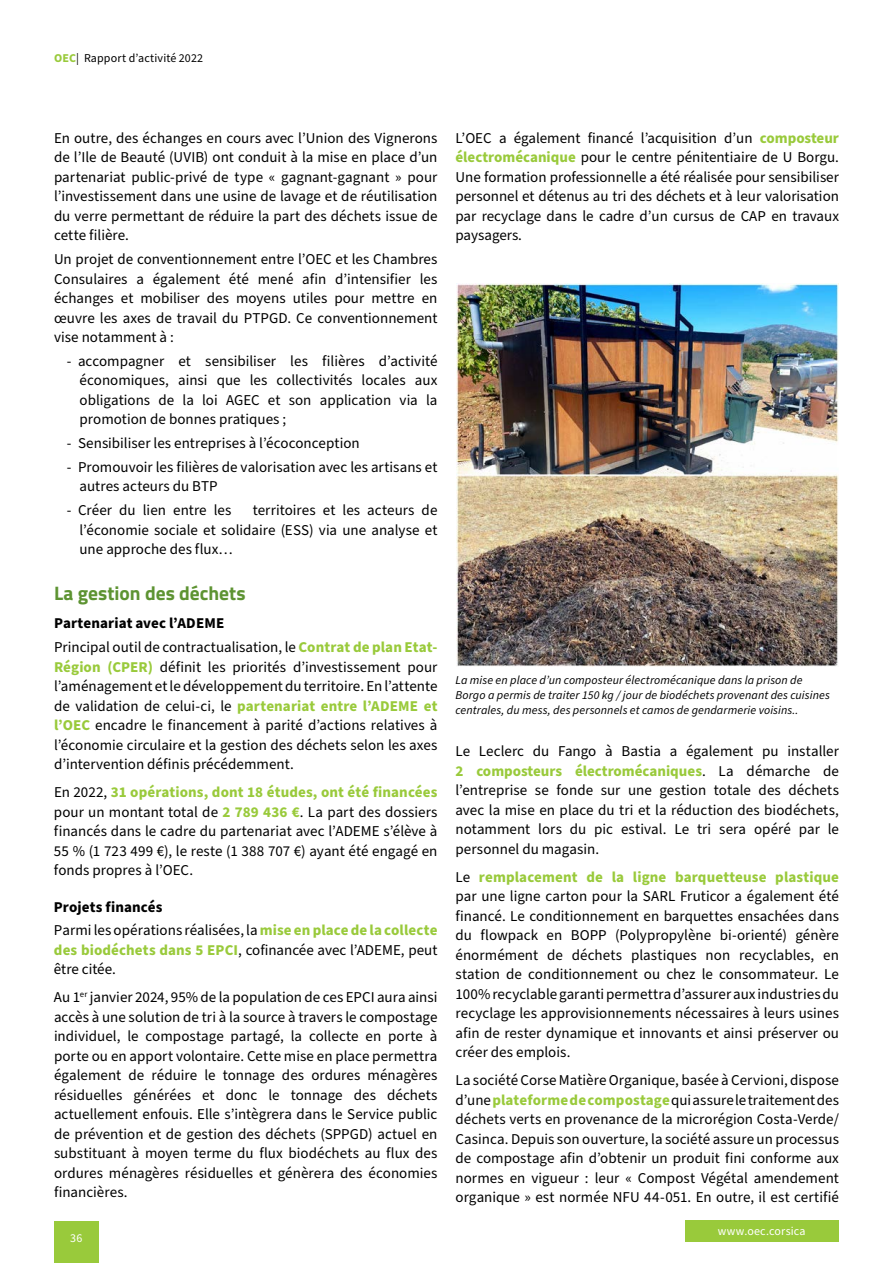
<style>
.page{position:relative;width:893px;height:1263px;background:#fff}
.page>*{position:absolute;margin:0;border:0;box-sizing:border-box;transform-origin:0 0}
._8_Source_Sans_Pro{font:700 19.5px "Titillium Web";color:#5d9332}
._8_Source_Sans_Pro-2{font:15px/19.5px "Source Sans Pro";color:#010101;text-align:justify}
._8_Source_Sans_Pro-3{font:700 15px "Source Sans Pro";letter-spacing:.005em;color:#010101}
._8_10_Source_Sans_Pro{font:italic 12px/15px "Source Sans Pro";letter-spacing:.01em;color:#010101}
.t1{font:12px "Source Sans Pro";letter-spacing:.015em;color:#010101}
.t2{font:12px "Source Sans Pro";letter-spacing:.015em;color:#fff}
.s1{font-weight:700;color:#99ca3b}
</style>
<div class="page">
<div style="left:54px;top:1221px;width:45px;height:42px;background:#99ca3b"></div>
<div style="left:685px;top:1220px;width:154px;height:22px;background:#99ca3b"></div>
<img style="left:456px;top:284px;width:383px;height:382px">
<p class="t1" style="left:54px;top:50px;width:151px"><span class="s1">OEC</span>| Rapport d’activité 2022</p>
<p class="_8_Source_Sans_Pro-2" style="left:54px;top:129px;width:385px">En outre, des échanges en cours avec l’Union des Vignerons de l’Ile de Beauté (UVIB) ont conduit à la mise en place d’un partenariat public-privé de type « gagnant-gagnant » pour l’investissement dans une usine de lavage et de réutilisation du verre permettant de réduire la part des déchets issue de cette filière.</p>
<p class="_8_Source_Sans_Pro-2" style="left:54px;top:250px;width:385px">Un projet de conventionnement entre l’OEC et les Chambres Consulaires a également été mené afin d’intensifier les échanges et mobiliser des moyens utiles pour mettre en œuvre les axes de travail du PTPGD. Ce conventionnement vise notamment à :</p>
<p class="_8_Source_Sans_Pro-2" style="left:80px;top:352px;width:359px;text-indent:-13px">- accompagner et sensibiliser les filières d’activité économiques, ainsi que les collectivités locales aux obligations de la loi AGEC et son application via la promotion de bonnes pratiques ;</p>
<p class="_8_Source_Sans_Pro-2" style="left:67px;top:434px;width:294px">- Sensibiliser les entreprises à l’écoconception</p>
<p class="_8_Source_Sans_Pro-2" style="left:80px;top:458px;width:359px;text-indent:-13px">- Promouvoir les filières de valorisation avec les artisans et autres acteurs du BTP</p>
<p class="_8_Source_Sans_Pro-2" style="left:67px;top:501px;width:166px">- Créer du lien entre les</p>
<p class="_8_Source_Sans_Pro-2" style="left:80px;top:501px;width:359px;text-indent:173px">territoires et les acteurs de l’économie sociale et solidaire (ESS) via une analyse et une approche des flux…</p>
<p class="_8_Source_Sans_Pro" style="left:54px;top:578px;width:193px">La gestion des déchets</p>
<p class="_8_Source_Sans_Pro-3" style="left:54px;top:613px;width:172px">Partenariat avec l’ADEME</p>
<p class="_8_Source_Sans_Pro-2" style="left:54px;top:638px;width:385px">Principal outil de contractualisation, le <span class="s1">Contrat de plan Etat-Région (CPER)</span> définit les priorités d’investissement pour l’aménagement et le développement du territoire. En l’attente de validation de celui-ci, le <span class="s1">partenariat entre l’ADEME et l’OEC</span> encadre le financement à parité d’actions relatives à l’économie circulaire et la gestion des déchets selon les axes d’intervention définis précédemment.</p>
<p class="_8_Source_Sans_Pro-2" style="left:54px;top:783px;width:385px">En 2022, <span class="s1">31 opérations, dont 18 études, ont été financées </span>pour un montant total de <span class="s1">2 789 436 €</span>. La part des dossiers financés dans le cadre du partenariat avec l’ADEME s’élève à 55 % (1 723 499 €), le reste (1 388 707 €) ayant été engagé en fonds propres à l’OEC.</p>
<p class="_8_Source_Sans_Pro-3" style="left:54px;top:896px;width:110px">Projets financés</p>
<p class="_8_Source_Sans_Pro-2" style="left:54px;top:921px;width:385px">Parmi les opérations réalisées, la <span class="s1">mise en place de la collecte des biodéchets dans 5 EPCI</span>, cofinancée avec l’ADEME, peut être citée.</p>
<p class="_8_Source_Sans_Pro-2" style="left:54px;top:988px;width:385px">Au 1<sup>er</sup> janvier 2024, 95% de la population de ces EPCI aura ainsi accès à une solution de tri à la source à travers le compostage individuel, le compostage partagé, la collecte en porte à porte ou en apport volontaire. Cette mise en place permettra également de réduire le tonnage des ordures ménagères résiduelles générées et donc le tonnage des déchets actuellement enfouis. Elle s’intègrera dans le Service public de prévention et de gestion des déchets (SPPGD) actuel en substituant à moyen terme du flux biodéchets au flux des ordures ménagères résiduelles et génèrera des économies financières.</p>
<p class="t2" style="left:70px;top:1230px;width:14px">36</p>
<p class="_8_Source_Sans_Pro-2" style="left:455px;top:129px;width:385px">L’OEC a également financé l’acquisition d’un <span class="s1">composteur électromécanique</span> pour le centre pénitentiaire de U Borgu.<br>Une formation professionnelle a été réalisée pour sensibiliser personnel et détenus au tri des déchets et à leur valorisation par recyclage dans le cadre d’un cursus de CAP en travaux paysagers.</p>
<p class="_8_10_Source_Sans_Pro" style="left:455px;top:673px;width:376px">La mise en place d’un composteur électromécanique dans la prison de<br>Borgo a permis de traiter 150 kg / jour de biodéchets provenant des cuisines centrales, du mess, des personnels et camos de gendarmerie voisins..</p>
<p class="_8_Source_Sans_Pro-2" style="left:455px;top:742px;width:385px">Le Leclerc du Fango à Bastia a également pu installer <span class="s1">2 composteurs électromécaniques</span>. La démarche de l’entreprise se fonde sur une gestion totale des déchets avec la mise en place du tri et la réduction des biodéchets, notamment lors du pic estival. Le tri sera opéré par le personnel du magasin.</p>
<p class="_8_Source_Sans_Pro-2" style="left:455px;top:867px;width:385px">Le <span class="s1">remplacement de la ligne barquetteuse plastique </span>par une ligne carton pour la SARL Fruticor a également été financé. Le conditionnement en barquettes ensachées dans du flowpack en BOPP (Polypropylène bi-orienté) génère énormément de déchets plastiques non recyclables, en station de conditionnement ou chez le consommateur. Le 100% recyclable garanti permettra d’assurer aux industries du recyclage les approvisionnements nécessaires à leurs usines afin de rester dynamique et innovants et ainsi préserver ou créer des emplois.</p>
<p class="_8_Source_Sans_Pro-2" style="left:455px;top:1071px;width:385px">La société Corse Matière Organique, basée à Cervioni, dispose d’une <span class="s1">plateforme de compostage</span> qui assure le traitement des déchets verts en provenance de la microrégion Costa-Verde/ Casinca. Depuis son ouverture, la société assure un processus de compostage afin d’obtenir un produit fini conforme aux normes en vigueur : leur « Compost Végétal amendement organique » est normée NFU 44-051. En outre, il est certifié</p>
<p class="t2" style="left:718px;top:1223px;width:89px">www.oec.corsica</p>
</div>
